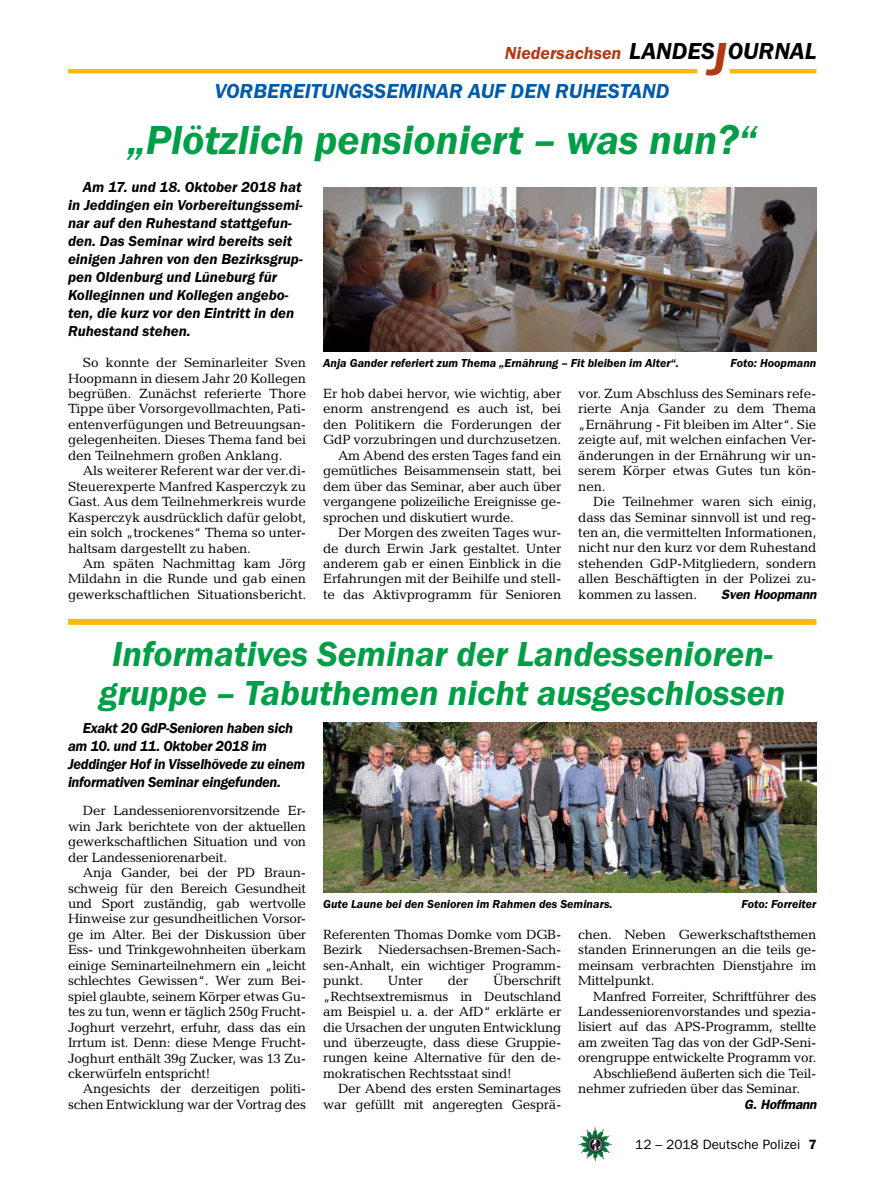
<style>
.page{position:relative;width:893px;height:1191px;background:#fff}
.page>*{position:absolute;margin:0;border:0;box-sizing:border-box;transform-origin:0 0}
.t1{font:italic 600 42px "Franklin Gothic Itc T";color:#009f47}
.t2{font:italic 600 36px/39px "Franklin Gothic Itc T";color:#009f47;text-align:center}
.t3{font:italic 600 24px "Franklin Gothic Itc T";color:#000}
.t4{font:italic 600 21px "Franklin Gothic Itc T";color:#005baa}
.t5{font:italic 600 18px "Franklin Gothic Itc T";color:#b33916}
.t6{font:italic 600 15px/18px "Franklin Gothic Itc T";color:#000}
.t7{font:italic 600 15px/18px "Franklin Gothic Itc T";letter-spacing:-.02em;color:#000}
.t8{font:13.5px/15.5px "Candida";letter-spacing:-.02em;color:#000;text-align:justify}
.t9{font:13.5px "Franklin Gothic";color:#000}
.t10{font:italic 600 13.5px "Franklin Gothic";letter-spacing:-.01em;color:#000}
.t11{font:italic 600 12px "Franklin Gothic Itc T";color:#000}
.s1{font-size:48px;color:#b33916}
.s2{font-weight:600}
</style>
<div class="page">
<img style="left:578px;top:1127px;width:17px;height:25px">
<hr style="left:730px;top:69px;width:86px;height:4px;background:#fdb913">
<hr style="left:68px;top:69px;width:629px;height:4px;background:#fdb913">
<img style="left:323px;top:187px;width:493px;height:165px">
<img style="left:323px;top:722px;width:493px;height:170px">
<div style="left:68px;top:619px;width:748px;height:6px;background:#fdb913"></div>
<h3 class="t5" style="left:505px;top:42px;width:118px">Niedersachsen</h3>
<h3 class="t3" style="left:629px;top:37px;width:189px">LANDES<span class="s1">J</span>OURNAL</h3>
<h3 class="t4" style="left:215px;top:79px;width:26px">Vorbere</h3>
<h3 class="t4" style="left:305px;top:79px;width:31px">itungsse</h3>
<h3 class="t4" style="left:398px;top:79px;width:39px">minar</h3>
<h3 class="t4" style="left:468px;top:79px;width:15px">auf</h3>
<h3 class="t4" style="left:511px;top:79px;width:14px">den</h3>
<h3 class="t4" style="left:555px;top:79px;width:89px">Ruhes tand</h3>
<h1 class="t1" style="left:127px;top:115px;width:631px">„Plötzlich pensioniert – was nun?“</h1>
<p class="t6" style="left:68px;top:177px;width:236px;text-indent:15px">Am 17. und 18. Oktober 2018 hat in Jeddingen ein Vorbereitungssemi&shy;nar auf den Ruhestand stattgefun&shy;den. Das Seminar wird bereits seit einigen Jahren von den Bezirksgrup&shy;pen Oldenburg und Lüneburg für<br>Kolleginnen und Kollegen angebo&shy;ten, die kurz vor den Eintritt in den<br>Ruhestand stehen.</p>
<p class="t8" style="left:68px;top:355px;width:240px;text-indent:15px">So konnte der Seminarleiter Sven Hoopmann in diesem Jahr 20 Kollegen begrüßen. Zunächst referierte Thore Tippe über Vorsorgevollmachten, Pati&shy;entenverfügungen und Betreuungsan&shy;gelegenheiten. Dieses Thema fand bei den Teilnehmern großen Anklang.</p>
<p class="t8" style="left:68px;top:463px;width:240px;text-indent:15px">Als weiterer Referent war der ver.di-Steuerexperte Manfred Kasperczyk zu Gast. Aus dem Teilnehmerkreis wurde Kasperczyk ausdrücklich dafür gelobt, ein solch „trockenes“ Thema so unter&shy;haltsam dargestellt zu haben.</p>
<p class="t8" style="left:68px;top:555px;width:240px;text-indent:15px">Am späten Nachmittag kam Jörg Mildahn in die Runde und gab einen gewerkschaftlichen Situationsbericht.</p>
<p class="t11" style="left:323px;top:356px;width:357px">Anja Gander referiert zum Thema „Ernährung – Fit bleiben im Alter“.</p>
<p class="t11" style="left:731px;top:356px;width:87px">Foto: Hoopmann</p>
<p class="t8" style="left:578px;top:386px;width:240px">vor. Zum Abschluss des Seminars refe&shy;rierte Anja Gander zu dem Thema „Ernährung - Fit bleiben im Alter“. Sie zeigte auf, mit welchen einfachen Ver&shy;änderungen in der Ernährung wir un&shy;serem Körper etwas Gutes tun kön&shy;nen.</p>
<p class="t8" style="left:578px;top:494px;width:240px;text-indent:15px">Die Teilnehmer waren sich einig, dass das Seminar sinnvoll ist und reg&shy;ten an, die vermittelten Informationen, nicht nur den kurz vor dem Ruhestand stehenden GdP-Mitgliedern, sondern allen Beschäftigten in der Polizei zu&shy;kommen zu lassen.</p>
<p class="t8" style="left:323px;top:386px;width:240px">Er hob dabei hervor, wie wichtig, aber</p>
<p class="t8" style="left:323px;top:401px;width:240px">enorm anstrengend es auch ist, bei</p>
<p class="t8" style="left:323px;top:416px;width:240px">den Politikern die Forderungen der</p>
<p class="t8" style="left:323px;top:432px;width:240px">GdP vorzubringen und durchzusetzen.</p>
<p class="t8" style="left:338px;top:447px;width:225px">Am Abend des ersten Tages fand ein</p>
<p class="t8" style="left:323px;top:463px;width:240px">gemütliches Beisammensein statt, bei</p>
<p class="t8" style="left:323px;top:478px;width:240px">dem über das Seminar, aber auch über</p>
<p class="t8" style="left:323px;top:494px;width:240px">vergangene polizeiliche Ereignisse ge-</p>
<p class="t8" style="left:323px;top:509px;width:192px">sprochen und diskutiert wurde.</p>
<p class="t8" style="left:338px;top:525px;width:225px">Der Morgen des zweiten Tages wur-</p>
<p class="t8" style="left:323px;top:540px;width:240px">de durch Erwin Jark gestaltet. Unter</p>
<p class="t8" style="left:323px;top:555px;width:240px">anderem gab er einen Einblick in die</p>
<p class="t8" style="left:323px;top:571px;width:240px">Erfahrungen mit der Beihilfe und stell-</p>
<p class="t8" style="left:323px;top:586px;width:240px">te das Aktivprogramm für Senioren</p>
<p class="t10" style="left:721px;top:586px;width:97px">Sven Hoopmann</p>
<h2 class="t2" style="left:99px;top:634px;width:688px">Informatives Seminar der Landessenioren&shy;gruppe – Tabuthemen nicht ausgeschlossen</h2>
<p class="t7" style="left:68px;top:718px;width:239px;text-indent:15px">Exakt 20 GdP-Senioren haben sich am 10. und 11. Oktober 2018 im Jeddinger Hof in Visselhövede zu einem informativen Seminar eingefunden.</p>
<p class="t8" style="left:68px;top:803px;width:240px;text-indent:15px">Der Landesseniorenvorsitzende Er&shy;win Jark berichtete von der aktuellen gewerkschaftlichen Situation und von der Landesseniorenarbeit.</p>
<p class="t8" style="left:68px;top:865px;width:240px;text-indent:15px">Anja Gander, bei der PD Braun&shy;schweig für den Bereich Gesundheit und Sport zuständig, gab wertvolle Hinweise zur gesundheitlichen Vorsor&shy;ge im Alter. Bei der Diskussion über Ess- und Trinkgewohnheiten überkam einige Seminarteilnehmern ein „leicht schlechtes Gewissen“. Wer zum Bei&shy;spiel glaubte, seinem Körper etwas Gu&shy;tes zu tun, wenn er täglich 250g Frucht-Joghurt verzehrt, erfuhr, dass das ein Irrtum ist. Denn: diese Menge Frucht-Joghurt enthält 39g Zucker, was 13 Zu&shy;ckerwürfeln entspricht!</p>
<p class="t8" style="left:68px;top:1081px;width:240px;text-align:right">Angesichts der derzeitigen politi&shy;schen Entwicklung war der Vortrag des</p>
<p class="t11" style="left:323px;top:897px;width:291px">Gute Laune bei den Senioren im Rahmen des Seminars.</p>
<p class="t11" style="left:742px;top:897px;width:76px">Foto: Forreiter</p>
<p class="t8" style="left:578px;top:926px;width:240px">chen. Neben Gewerkschaftsthemen standen Erinnerungen an die teils ge&shy;meinsam verbrachten Dienstjahre im Mittelpunkt.</p>
<p class="t8" style="left:593px;top:988px;width:225px">Manfred Forreiter, Schriftführer des</p>
<p class="t8" style="left:578px;top:1003px;width:240px">Landesseniorenvorstandes und spezia-</p>
<p class="t8" style="left:578px;top:1019px;width:240px">lisiert auf das APS-Programm, stellte</p>
<p class="t8" style="left:578px;top:1034px;width:240px">am zweiten Tag das von der GdP-Seni-</p>
<p class="t8" style="left:578px;top:1050px;width:240px">orengruppe entwickelte Programm vor.</p>
<p class="t8" style="left:593px;top:1065px;width:225px">Abschließend äußerten sich die Teil-</p>
<p class="t8" style="left:578px;top:1081px;width:223px">nehmer zufrieden über das Seminar.</p>
<p class="t10" style="left:744px;top:1096px;width:74px">G. Hoffmann</p>
<p class="t8" style="left:323px;top:926px;width:240px">Referenten Thomas Domke vom DGB-Bezirk Niedersachsen-Bremen-Sach&shy;sen-Anhalt, ein wichtiger Programm&shy;punkt.</p>
<p class="t8" style="left:323px;top:973px;width:240px;text-indent:170px">Überschrift „Rechtsextremismus in Deutschland am Beispiel u. a. der AfD“ erklärte er die Ursachen der unguten Entwicklung und überzeugte, dass diese Gruppie&shy;rungen keine Alternative für den de&shy;mokratischen Rechtsstaat sind!</p>
<p class="t8" style="left:323px;top:1081px;width:240px;text-align:right">Der Abend des ersten Seminartages war gefüllt mit angeregten Gesprä-</p>
<p class="t8" style="left:388px;top:973px;width:36px">Unter</p>
<p class="t8" style="left:448px;top:973px;width:22px">der</p>
<p class="t9" style="left:635px;top:1136px;width:183px">12 – 2018 Deutsche Polizei <span class="s2">7</span></p>
</div>
